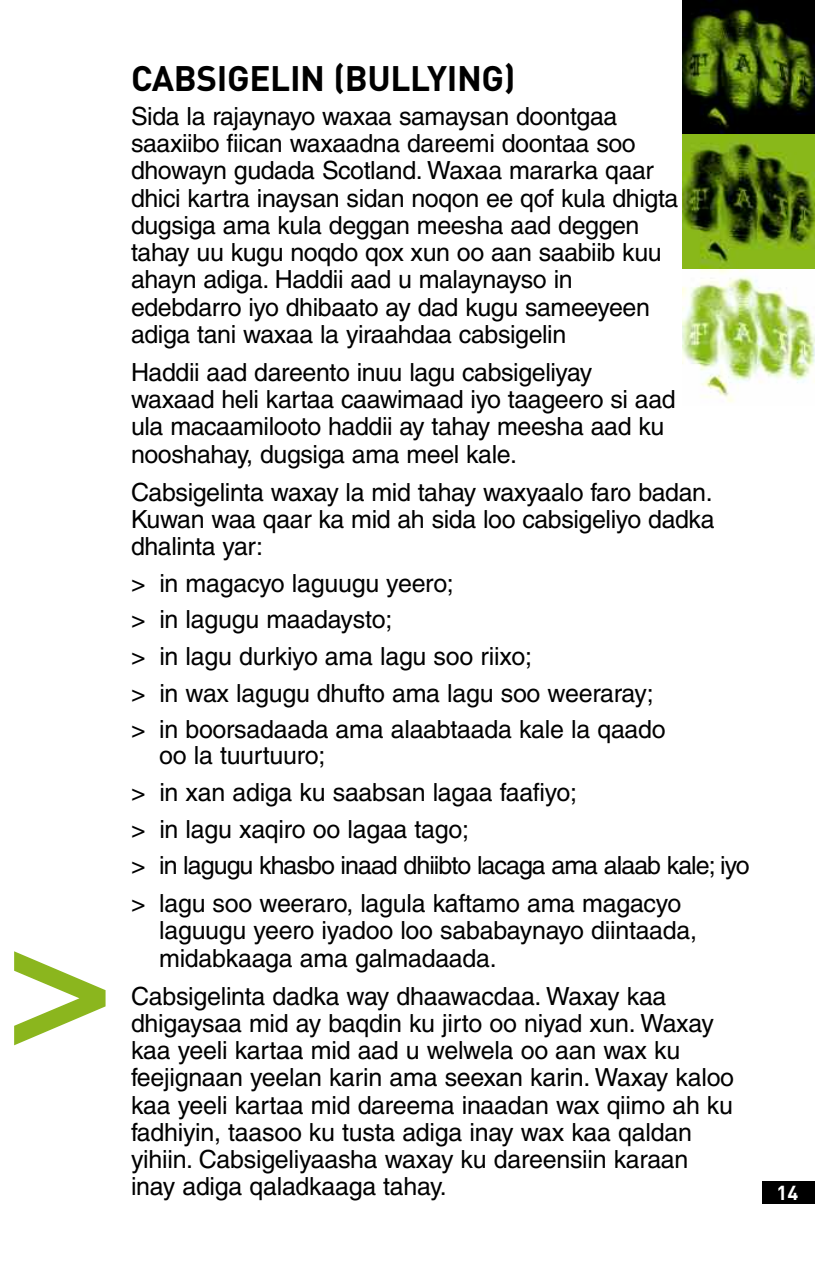
<style>
.page{position:relative;width:815px;height:1262px;background:#fff}
.page>*{position:absolute;margin:0;border:0;box-sizing:border-box;transform-origin:0 0}
.t1{font:700 35px "DIN";letter-spacing:-.01em;color:#000}
.t2{font:25px/27.2px "Helvetica";letter-spacing:-.015em;color:#000}
.t3{font:700 20px "DIN";color:#fff}
</style>
<div class="page">
<img style="left:683px;top:0;width:132px;height:135px">
<svg style="left:683px;top:135px;width:132px;height:134px;background:#5b7c12"></svg>
<svg style="left:683px;top:269px;width:132px;height:133px"></svg>
<div style="left:762px;top:1180px;width:53px;height:23px;background:#000"></div>
<h1 class="t1" style="left:131px;top:58px;width:386px">CABSIGELIN (BULLYING)</h1>
<p class="t2" style="left:131px;top:105px;width:549px">Sida la rajaynayo waxaa samaysan doontgaa saaxiibo fiican waxaadna dareemi doontaa soo dhowayn gudada Scotland. Waxaa mararka qaar dhici kartra inaysan sidan noqon ee qof kula dhigta dugsiga ama kula deggan meesha aad deggen tahay uu kugu noqdo qox xun oo aan saabiib kuu ahayn adiga. Haddii aad u malaynayso in edebdarro iyo dhibaato ay dad kugu sameeyeen adiga tani waxaa la yiraahdaa cabsigelin</p>
<p class="t2" style="left:131px;top:361px;width:546px">Haddii aad dareento inuu lagu cabsigeliyay waxaad heli kartaa caawimaad iyo taageero si aad ula macaamilooto haddii ay tahay meesha aad ku nooshahay, dugsiga ama meel kale.</p>
<p class="t2" style="left:131px;top:480px;width:585px;text-align:justify">Cabsigelinta waxay la mid tahay waxyaalo faro badan.<br>Kuwan waa qaar ka mid ah sida loo cabsigeliyo dadka dhalinta yar:</p>
<p class="t2" style="left:131px;top:567px;width:536px;line-height:36.8px">&gt; in magacyo laguugu yeero;<br>&gt; in lagugu maadaysto;<br>&gt; in lagu durkiyo ama lagu soo riixo;<br>&gt; in wax lagugu dhufto ama lagu soo weeraray; &gt; in boorsadaada ama alaabtaada kale la qaado</p>
<p class="t2" style="left:131px;top:739px;width:620px;line-height:37px;text-indent:28px">oo la tuurtuuro;<br>&gt; in xan adiga ku saabsan lagaa faafiyo;<br>&gt; in lagu xaqiro oo lagaa tago;<br>&gt; in lagugu khasbo inaad dhiibto lacaga ama alaab kale; iyo &gt; lagu soo weeraro, lagula kaftamo ama magacyo</p>
<p class="t2" style="left:159px;top:919px;width:539px">laguugu yeero iyadoo loo sababaynayo diintaada, midabkaaga ama galmadaada.</p>
<p class="t2" style="left:131px;top:984px;width:605px">Cabsigelinta dadka way dhaawacdaa. Waxay kaa dhigaysaa mid ay baqdin ku jirto oo niyad xun. Waxay kaa yeeli kartaa mid aad u welwela oo aan wax ku feejignaan yeelan karin ama seexan karin. Waxay kaloo kaa yeeli kartaa mid dareema inaadan wax qiimo ah ku fadhiyin, taasoo ku tusta adiga inay wax kaa qaldan yihiin. Cabsigeliyaasha waxay ku dareensiin karaan inay adiga qaladkaaga tahay.</p>
<p class="t3" style="left:777px;top:1181px;width:23px">14</p>
</div>
